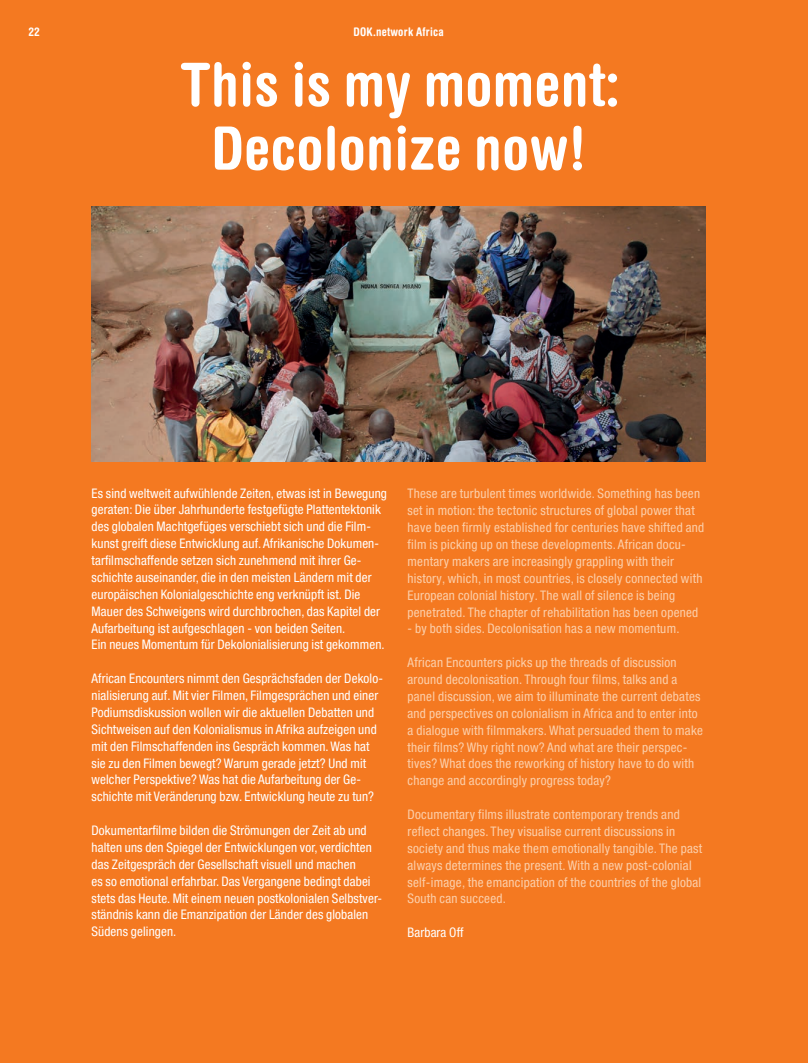
<style>
.page{position:relative;width:808px;height:1063px;background:#f47921}
.page>*{position:absolute;margin:0;border:0;box-sizing:border-box;transform-origin:0 0}
.t1{font:700 condensed 60px/63.8px "Helvetica Rounded LT Pro";letter-spacing:.01em;color:#fff;text-align:center}
.t2{font:condensed 13.12px/16.9px "Helvetica Neue LT Pro";letter-spacing:.01em;color:#fff}
.t3{font:condensed 13.12px/16.9px "Helvetica Neue LT Pro";letter-spacing:.02em;color:#fccea9}
.t4{font:700 condensed 11.88px "Helvetica Rounded LT Pro";letter-spacing:.02em;color:#fff}
</style>
<div class="page">
<img style="left:92px;top:206px;width:614px;height:256px">
<p class="t4" style="left:28px;top:25px;width:13px">22</p>
<p class="t4" style="left:354px;top:25px;width:92px">DOK.network Africa</p>
<h1 class="t1" style="left:180px;top:52px;width:441px">This is my moment:<br>Decolonize now!</h1>
<p class="t2" style="left:92px;top:486px;width:297px">Es sind weltweit aufwühlende Zeiten, etwas ist in Bewegung geraten: Die über Jahrhunderte festgefügte Plattentektonik des globalen Machtgefüges verschiebt sich und die Film&shy;kunst greift diese Entwicklung auf. Afrikanische Dokumen&shy;tarfilmschaffende setzen sich zunehmend mit ihrer Ge&shy;schichte auseinander, die in den meisten Ländern mit der europäischen Kolonialgeschichte eng verknüpft ist. Die Mauer des Schweigens wird durchbrochen, das Kapitel der Aufarbeitung ist aufgeschlagen - von beiden Seiten.<br>Ein neues Momentum für Dekolonialisierung ist gekommen.</p>
<p class="t2" style="left:92px;top:672px;width:293px">African Encounters nimmt den Gesprächsfaden der Dekolo&shy;nialisierung auf. Mit vier Filmen, Filmgesprächen und einer Podiumsdiskussion wollen wir die aktuellen Debatten und Sichtweisen auf den Kolonialismus in Afrika aufzeigen und mit den Filmschaffenden ins Gespräch kommen. Was hat sie zu den Filmen bewegt? Warum gerade jetzt? Und mit welcher Perspektive? Was hat die Aufarbeitung der Ge&shy;schichte mit Veränderung bzw. Entwicklung heute zu tun?</p>
<p class="t2" style="left:92px;top:824px;width:292px">Dokumentarfilme bilden die Strömungen der Zeit ab und halten uns den Spiegel der Entwicklungen vor, verdichten das Zeitgespräch der Gesellschaft visuell und machen<br>es so emotional erfahrbar. Das Vergangene bedingt dabei stets das Heute. Mit einem neuen postkolonialen Selbstver&shy;ständnis kann die Emanzipation der Länder des globalen Südens gelingen.</p>
<p class="t3" style="left:407px;top:487px;width:298px">These are turbulent times worldwide. Something has been set in motion: the tectonic structures of global power that have been firmly established for centuries have shifted and film is picking up on these developments. African docu&shy;mentary makers are increasingly grappling with their history, which, in most countries, is closely connected with European colonial history. The wall of silence is being penetrated. The chapter of rehabilitation has been opened</p>
<p class="t3" style="left:407px;top:622px;width:273px">- by both sides. Decolonisation has a new momentum.</p>
<p class="t3" style="left:407px;top:656px;width:297px">African Encounters picks up the threads of discussion around decolonisation. Through four films, talks and a panel discussion, we aim to illuminate the current debates and perspectives on colonialism in Africa and to enter into a dialogue with filmmakers. What persuaded them to make their films? Why right now? And what are their perspec&shy;tives? What does the reworking of history have to do with change and accordingly progress today?</p>
<p class="t3" style="left:407px;top:808px;width:296px">Documentary films illustrate contemporary trends and reflect changes. They visualise current discussions in society and thus make them emotionally tangible. The past always determines the present. With a new post-colonial self-image, the emancipation of the countries of the global South can succeed.</p>
<p class="t2" style="left:407px;top:926px;width:58px">Barbara Off</p>
</div>
